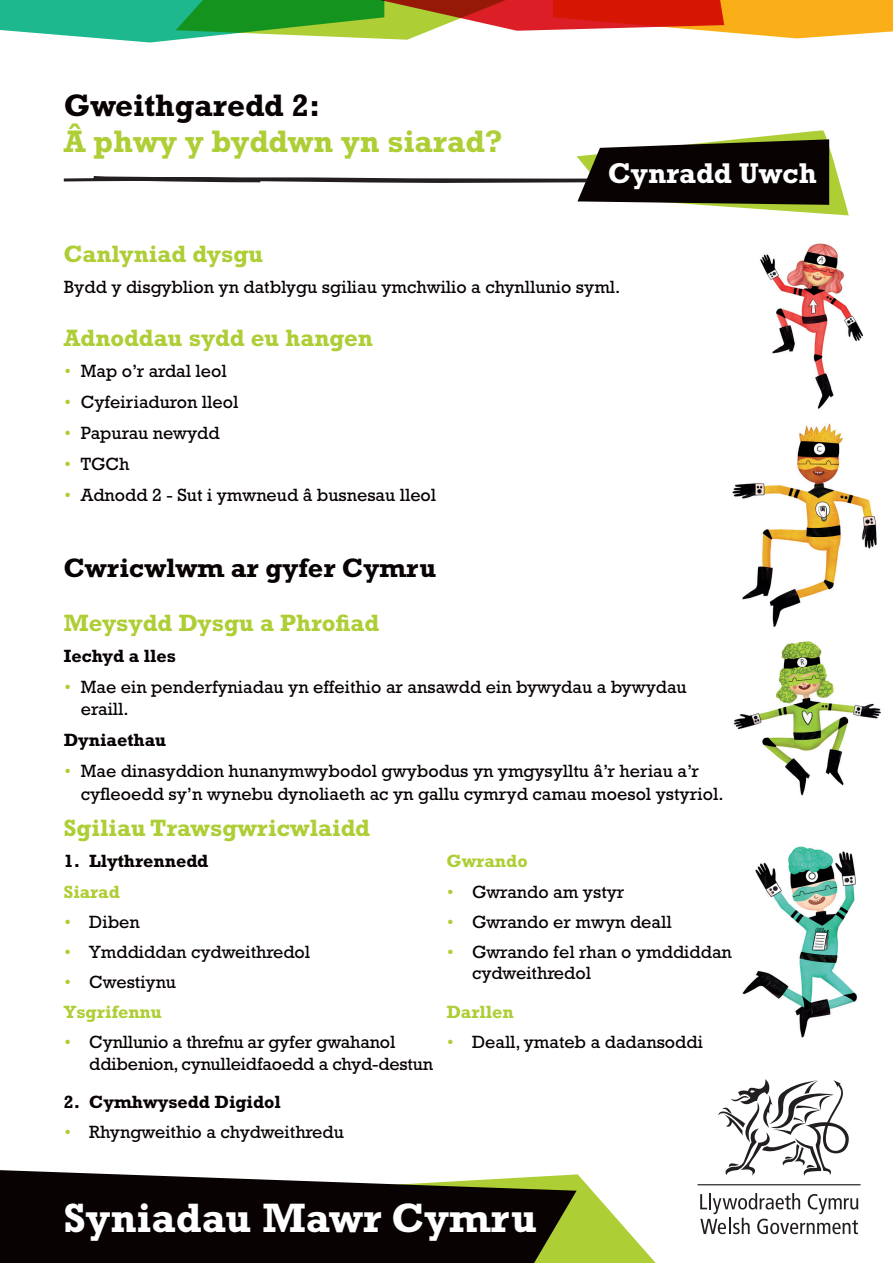
<style>
.page{position:relative;width:893px;height:1263px;background:#fff}
.page>*{position:absolute;margin:0;border:0;box-sizing:border-box;transform-origin:0 0}
.t1{font:700 41.7px "Rockwell";color:#fff}
.t2{font:700 31.5px "Rockwell";color:#aece36}
.t3{font:700 31.5px "Rockwell";color:#080302}
.t4{font:700 29.1px "Rockwell";color:#fff}
.t5{font:700 27px "Rockwell";color:#080302}
.t6{font:700 24px "Rockwell";color:#aece36}
.t7{font:18px/22.5px "Rockwell";color:#080302}
.t8{font:700 18px "Rockwell";color:#080302}
.t9{font:700 18px "Rockwell";color:#aece36}
.s1{font-style:italic;color:#aece36}
</style>
<div class="page">
<svg style="left:577px;top:1174px;width:79px;height:89px"></svg>
<svg style="left:0;top:1170px;width:577px;height:93px;background:#26231a"></svg>
<img style="left:733px;top:641px;width:148px;height:155px">
<img style="left:760px;top:243px;width:103px;height:166px">
<img style="left:732px;top:423px;width:145px;height:204px">
<img style="left:742px;top:846px;width:115px;height:192px">
<svg style="left:718px;top:1079px;width:131px;height:97px"></svg>
<svg style="left:700px;top:1193px;width:158px;height:41px"></svg>
<hr style="left:697px;top:1184px;width:164px;height:1px;background:#231f20">
<svg style="left:63px;top:130px;width:786px;height:85px"></svg>
<svg style="left:0;top:0;width:893px;height:43px"></svg>
<h2 class="t3" style="left:64px;top:87px;width:258px">Gweithgaredd 2:</h2>
<h2 class="t2" style="left:64px;top:123px;width:440px">Â phwy y byddwn yn siarad?</h2>
<h3 class="t4" style="left:608px;top:156px;width:210px">Cynradd Uwch</h3>
<h3 class="t6" style="left:64px;top:240px;width:201px">Canlyniad dysgu</h3>
<p class="t7" style="left:64px;top:275px;width:558px">Bydd y disgyblion yn datblygu sgiliau ymchwilio a chynllunio syml.</p>
<h3 class="t6" style="left:64px;top:324px;width:311px">Adnoddau sydd eu hangen</h3>
<p class="t7" style="left:64px;top:360px;width:164px"><span class="s1">•</span> Map o’r ardal leol</p>
<p class="t7" style="left:64px;top:391px;width:176px"><span class="s1">•</span> Cyfeiriaduron lleol</p>
<p class="t7" style="left:64px;top:422px;width:157px"><span class="s1">•</span> Papurau newydd</p>
<p class="t7" style="left:64px;top:453px;width:67px"><span class="s1">•</span> TGCh</p>
<p class="t7" style="left:64px;top:484px;width:374px"><span class="s1">•</span> Adnodd 2 - Sut i ymwneud â busnesau lleol</p>
<h3 class="t5" style="left:64px;top:552px;width:374px">Cwricwlwm ar gyfer Cymru</h3>
<h3 class="t6" style="left:64px;top:609px;width:317px">Meysydd Dysgu a Phrofiad</h3>
<p class="t8" style="left:64px;top:645px;width:114px">Iechyd a lles</p>
<p class="t7" style="left:81px;top:675px;width:607px;text-indent:-17px"><span class="s1">•</span> Mae ein penderfyniadau yn effeithio ar ansawdd ein bywydau a bywydau eraill.</p>
<p class="t8" style="left:64px;top:730px;width:104px">Dyniaethau</p>
<p class="t7" style="left:81px;top:760px;width:644px;text-indent:-17px"><span class="s1">•</span> Mae dinasyddion hunanymwybodol gwybodus yn ymgysylltu â’r heriau a’r cyfleoedd sy’n wynebu dynoliaeth ac yn gallu cymryd camau moesol ystyriol.</p>
<h3 class="t6" style="left:64px;top:813px;width:308px">Sgiliau Trawsgwricwlaidd</h3>
<p class="t8" style="left:64px;top:851px;width:146px">1. Llythrennedd</p>
<p class="t9" style="left:64px;top:881px;width:58px">Siarad</p>
<p class="t7" style="left:64px;top:910px;width:78px"><span class="s1">•</span> Diben</p>
<p class="t7" style="left:64px;top:940px;width:248px"><span class="s1">•</span> Ymddiddan cydweithredol</p>
<p class="t7" style="left:64px;top:970px;width:114px"><span class="s1">•</span> Cwestiynu</p>
<p class="t9" style="left:446px;top:851px;width:83px">Gwrando</p>
<p class="t7" style="left:446px;top:880px;width:179px"><span class="s1">•</span> Gwrando am ystyr</p>
<p class="t7" style="left:446px;top:910px;width:227px"><span class="s1">•</span> Gwrando er mwyn deall</p>
<p class="t7" style="left:472px;top:941px;width:261px;line-height:21.6px;text-indent:-26px"><span class="s1">•</span> Gwrando fel rhan o ymddiddan cydweithredol</p>
<p class="t9" style="left:64px;top:1001px;width:100px">Ysgrifennu</p>
<p class="t7" style="left:89px;top:1031px;width:345px;line-height:21.6px;text-indent:-26px"><span class="s1">•</span> Cynllunio a threfnu ar gyfer gwahanol ddibenion, cynulleidfaoedd a chyd-destun</p>
<p class="t8" style="left:64px;top:1091px;width:219px">2. Cymhwysedd Digidol</p>
<p class="t7" style="left:64px;top:1121px;width:282px"><span class="s1">•</span> Rhyngweithio a chydweithredu</p>
<p class="t9" style="left:446px;top:1001px;width:69px">Darllen</p>
<p class="t7" style="left:446px;top:1030px;width:258px"><span class="s1">•</span> Deall, ymateb a dadansoddi</p>
<h1 class="t1" style="left:64px;top:1193px;width:475px">Syniadau Mawr Cymru</h1>
</div>
